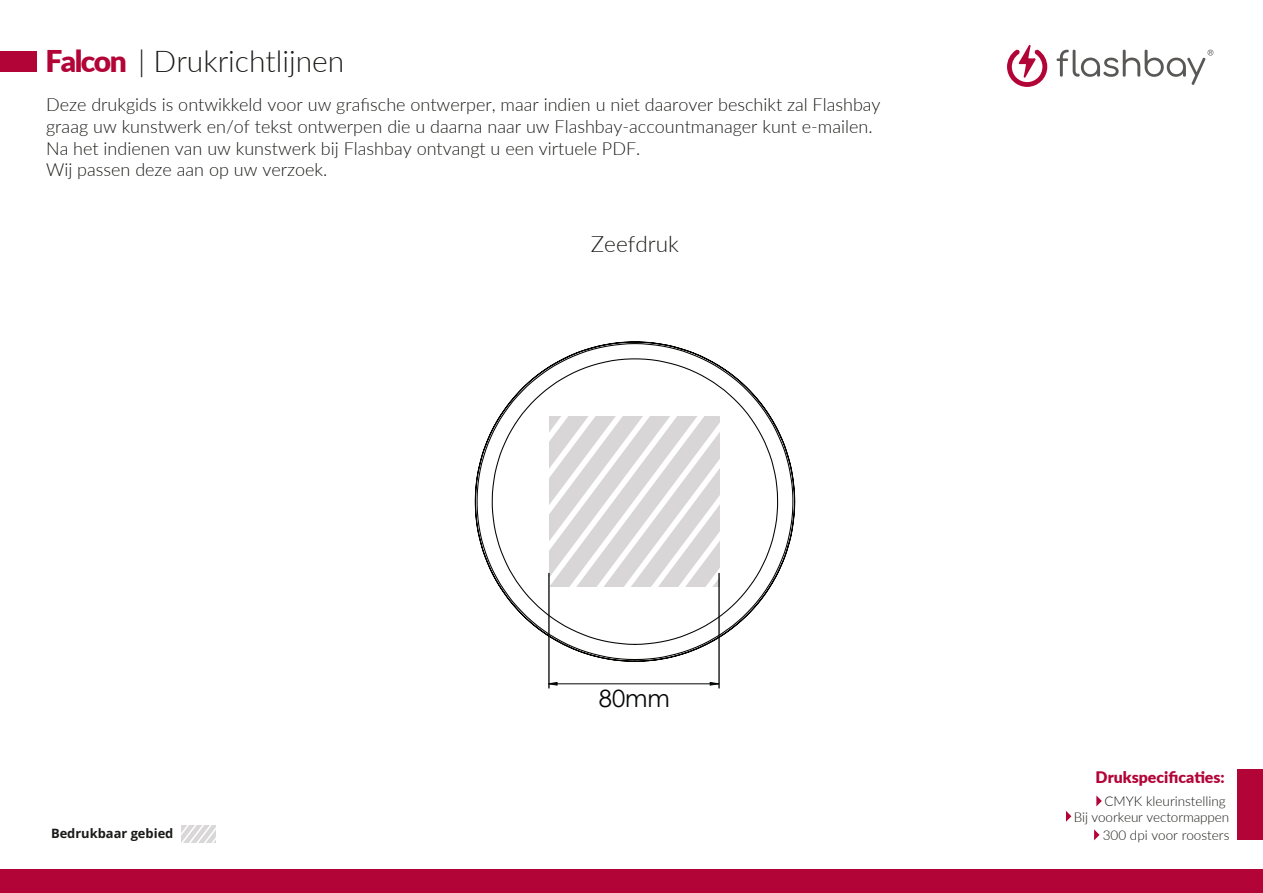
<style>
.page{position:relative;width:1263px;height:893px;background:#fff}
.page>*{position:absolute;margin:0;border:0;box-sizing:border-box;transform-origin:0 0}
.t1{font:300 30px "Lato";color:#1a1a18}
.t2{font:23.85px "Century Gothic";color:#040605}
.t3{font:300 22.5px "Lato";color:#1a1a18}
.t4{font:300 18px/21.6px "Lato";color:#1a1a18}
.t5{font:900 15.9px "Lato";color:#b30437}
.t6{font:300 13.5px/15.9px "Lato";color:#1a1a18;text-align:right}
.t7{font:700 12.9px "Open Sans";color:#1a1a18}
.s1{font-weight:900;color:#b30437}
</style>
<div class="page">
<svg style="left:181px;top:826px;width:35px;height:17px"></svg>
<div style="left:1px;top:869px;width:1262px;height:24px;background:#b30437"></div>
<svg style="left:1007px;top:44px;width:40px;height:43px"></svg>
<svg style="left:1057px;top:50px;width:156px;height:35px"></svg>
<div style="left:0;top:51px;width:37px;height:21px;background:#b30437"></div>
<div style="left:1238px;top:769px;width:25px;height:71px;background:#b30437"></div>
<svg style="left:1096px;top:795px;width:6px;height:11px"></svg>
<svg style="left:1066px;top:811px;width:5px;height:11px"></svg>
<svg style="left:1094px;top:829px;width:6px;height:11px"></svg>
<svg style="left:710px;top:682px;width:8px;height:4px"></svg>
<svg style="left:550px;top:682px;width:8px;height:4px"></svg>
<svg style="left:474px;top:341px;width:322px;height:321px"></svg>
<hr style="left:548px;top:573px;width:2px;height:115px;background:#040605">
<hr style="left:718px;top:573px;width:2px;height:115px;background:#040605">
<hr style="left:549px;top:683px;width:170px;height:1px;background:#040605">
<h1 class="t1" style="left:45px;top:40px;width:300px"><span class="s1">Falcon</span> | Drukrichtlijnen</h1>
<p class="t4" style="left:46px;top:93px;width:836px">Deze drukgids is ontwikkeld voor uw grafische ontwerper, maar indien u niet daarover beschikt zal Flashbay graag uw kunstwerk en/of tekst ontwerpen die u daarna naar uw Flashbay-accountmanager kunt e-mailen.<br>Na het indienen van uw kunstwerk bij Flashbay ontvangt u een virtuele PDF.<br>Wij passen deze aan op uw verzoek.</p>
<p class="t3" style="left:591px;top:228px;width:89px">Zeefdruk</p>
<p class="t7" style="left:51px;top:824px;width:124px">Bedrukbaar gebied</p>
<h2 class="t2" style="left:599px;top:681px;width:73px">80mm</h2>
<p class="t5" style="left:1096px;top:765px;width:131px">Drukspecificaties:</p>
<p class="t6" style="left:1074px;top:792px;width:157px">CMYK kleurinstelling<br>Bij voorkeur vectormappen</p>
<p class="t6" style="left:1103px;top:827px;width:128px">300 dpi voor roosters</p>
</div>
